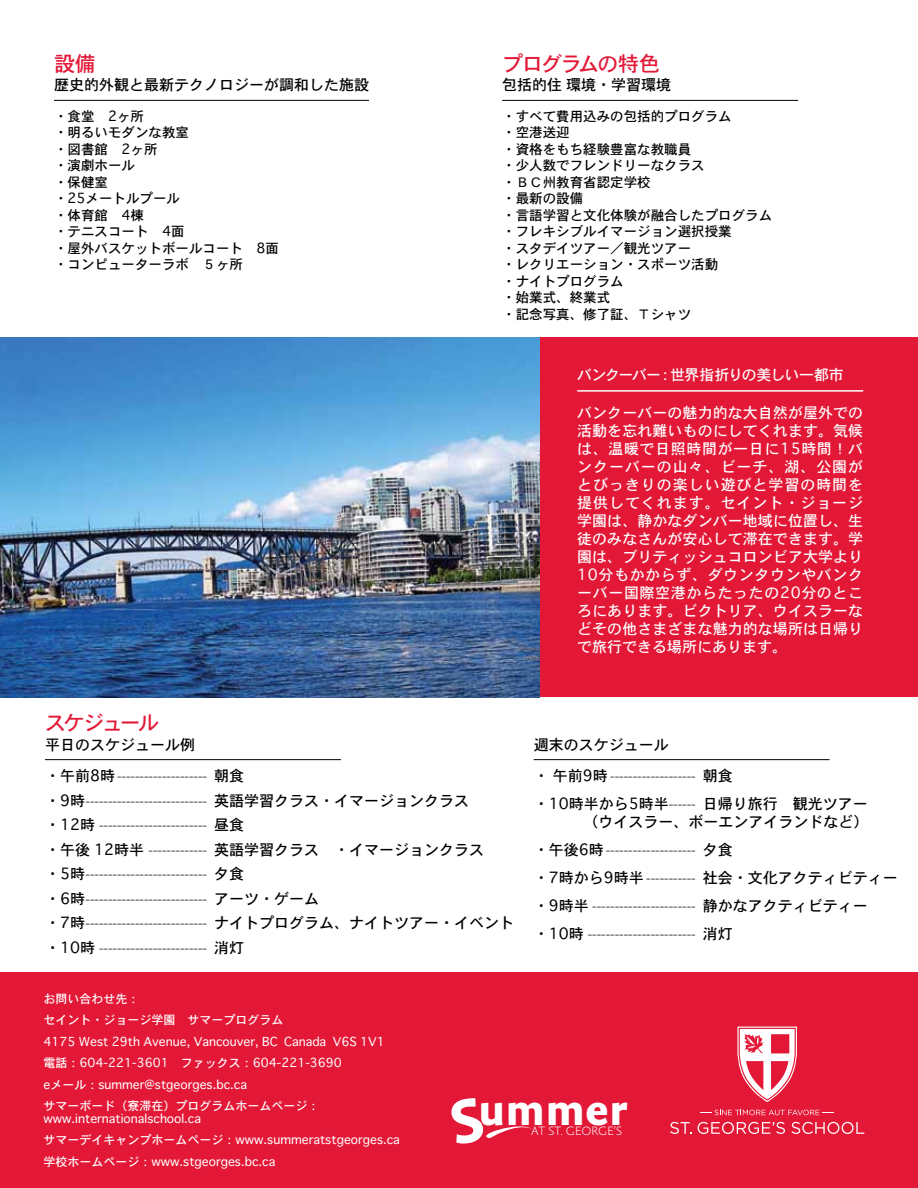
<style>
.page{position:relative;width:918px;height:1188px;background:#fff}
.page>*{position:absolute;margin:0;border:0;box-sizing:border-box;transform-origin:0 0}
.t1{font:700 49.65px "Absara Sans OT";color:#fff}
.t2{font:21px "Osaka";letter-spacing:-.08em;color:#e31837}
.t3{font:100 15px/24.5px "Absara OT";color:#000}
.t4{font:15px/18px "Osaka";letter-spacing:.005em;color:#fff;text-align:justify}
.t5{font:15px/18px "Osaka";color:#000;text-align:right}
.t6{font:15px "Osaka";letter-spacing:-.055em;color:#fff}
.t7{font:13.5px/16.5px "Osaka";color:#000}
.t8{font:100 12.3px "Absara Sans OT";color:#fff}
.t9{font:12px/21.5px "Osaka";color:#fff}
.s1{font-family:"Osaka";font-weight:400}
.s2{font-family:"Absara OT";font-weight:100}
</style>
<div class="page">
<img style="left:0;top:337px;width:540px;height:361px">
<div style="left:540px;top:337px;width:378px;height:360px;background:#e31837"></div>
<hr style="left:577px;top:390px;width:286px;height:2px;background:#fff">
<hr style="left:54px;top:100px;width:315px;height:1px;background:#000">
<hr style="left:502px;top:100px;width:296px;height:1px;background:#000">
<div style="left:0;top:972px;width:918px;height:216px;background:#e31837"></div>
<svg style="left:670px;top:1122px;width:21px;height:12px"></svg>
<svg style="left:698px;top:1122px;width:87px;height:12px"></svg>
<svg style="left:791px;top:1122px;width:73px;height:12px"></svg>
<svg style="left:737px;top:1027px;width:60px;height:75px"></svg>
<svg style="left:700px;top:1110px;width:134px;height:5px"></svg>
<hr style="left:45px;top:759px;width:296px;height:1px;background:#000">
<hr style="left:534px;top:759px;width:296px;height:1px;background:#000">
<svg style="left:486px;top:1126px;width:45px;height:12px"></svg>
<h2 class="t2" style="left:54px;top:50px;width:43px">設備</h2>
<p class="t5" style="left:54px;top:75px;width:316px">歴史的外観と最新テクノロジーが調和した施設</p>
<p class="t7" style="left:54px;top:107px;width:227px">・食堂　2ヶ所<br>・明るいモダンな教室<br>・図書館　2ヶ所<br>・演劇ホール<br>・保健室<br>・25メートルプール<br>・体育館　4棟<br>・テニスコート　4面<br>・屋外バスケットボールコート　8面・コンピューターラボ　５ヶ所</p>
<h2 class="t2" style="left:502px;top:50px;width:160px">プログラムの特色</h2>
<p class="t5" style="left:502px;top:75px;width:171px">包括的住環境・学習環境</p>
<p class="t7" style="left:502px;top:107px;width:272px">・すべて費用込みの包括的プログラム<br>・空港送迎<br>・資格をもち経験豊富な教職員<br>・少人数でフレンドリーなクラス<br>・ＢＣ州教育省認定学校<br>・最新の設備<br>・言語学習と文化体験が融合したプログラム・フレキシブルイマージョン選択授業<br>・スタデイツアー／観光ツアー<br>・レクリエーション・スポーツ活動<br>・ナイトプログラム<br>・始業式、終業式<br>・記念写真、修了証、Ｔシャツ</p>
<p class="t6" style="left:577px;top:365px;width:268px">バンクーバー：世界指折りの美しい一都市</p>
<p class="t4" style="left:577px;top:403px;width:288px">バンクーバーの魅力的な大自然が屋外での活動を忘れ難いものにしてくれます。気候は、温暖で日照時間が一日に15時間！バンクーバーの山々、ビーチ、湖、公園がとびっきりの楽しい遊びと学習の時間を提供してくれます。セイント・ジョージ学園は、静かなダンバー地域に位置し、生徒のみなさんが安心して滞在できます。学園は、ブリティッシュコロンビア大学より10分もかからず、ダウンタウンやバンクーバー国際空港からたったの20分のところにあります。ビクトリア、ウイスラーなどその他さまざまな魅力的な場所は日帰りで旅行できる場所にあります。</p>
<h2 class="t2" style="left:45px;top:709px;width:116px">スケジュール</h2>
<p class="t5" style="left:45px;top:735px;width:151px">平日のスケジュール例</p>
<p class="t3" style="left:45px;top:765px;width:426px"><span class="s1">・午前8時</span>-------------------- <span class="s1">朝食<br>・9時</span>--------------------------- <span class="s1">英語学習クラス・イマージョンクラス・12時</span> ------------------------ <span class="s1">昼食</span></p>
<p class="t5" style="left:45px;top:840px;width:441px">・午後 12時半 <span class="s2">-------------</span> 英語学習クラス　・イマージョンクラス</p>
<p class="t3" style="left:45px;top:863px;width:471px"><span class="s1">・5時</span>--------------------------- <span class="s1">夕食<br>・6時</span>--------------------------- <span class="s1">アーツ・ゲーム<br>・7時</span>--------------------------- <span class="s1">ナイトプログラム、ナイトツアー・イベント・10時</span> ------------------------ <span class="s1">消灯</span></p>
<p class="t5" style="left:534px;top:735px;width:136px">週末のスケジュール</p>
<p class="t3" style="left:534px;top:765px;width:201px"><span class="s1">・ 午前9時</span>------------------- <span class="s1">朝食</span></p>
<p class="t5" style="left:534px;top:794px;width:336px">・10時半から5時半<span class="s2">------</span> 日帰り旅行　観光ツアー（ウイスラー、ボーエンアイランドなど）</p>
<p class="t3" style="left:534px;top:839px;width:201px"><span class="s1">・午後6時</span>-------------------- <span class="s1">夕食</span></p>
<p class="t5" style="left:534px;top:868px;width:366px">・7時から9時半 <span class="s2">-----------</span> 社会・文化アクティビティー</p>
<p class="t3" style="left:534px;top:893px;width:336px;line-height:28px"><span class="s1">・9時半</span> ----------------------- <span class="s1">静かなアクティビティー・10時</span> ------------------------ <span class="s1">消灯</span></p>
<p class="t9" style="left:44px;top:988px;width:343px">お問い合わせ先：<br>セイント・ジョージ学園　サマープログラム　<br>4175 West 29th Avenue, Vancouver, BC Canada V6S 1V1電話：604-221-3601　ファックス：604-221-3690<br>eメール：summer@stgeorges.bc.ca<br>サマーボード（寮滞在）プログラムホームページ：</p>
<p class="t9" style="left:44px;top:1107px;width:358px">www.internationalschool.ca<br>サマーデイキャンプホームページ：www.summeratstgeorges.ca学校ホームページ：www.stgeorges.bc.ca</p>
<h1 class="t1" style="left:478px;top:1082px;width:151px">ummer</h1>
<p class="t8" style="left:531px;top:1124px;width:92px">AT ST. GEORGE’S</p>
</div>
